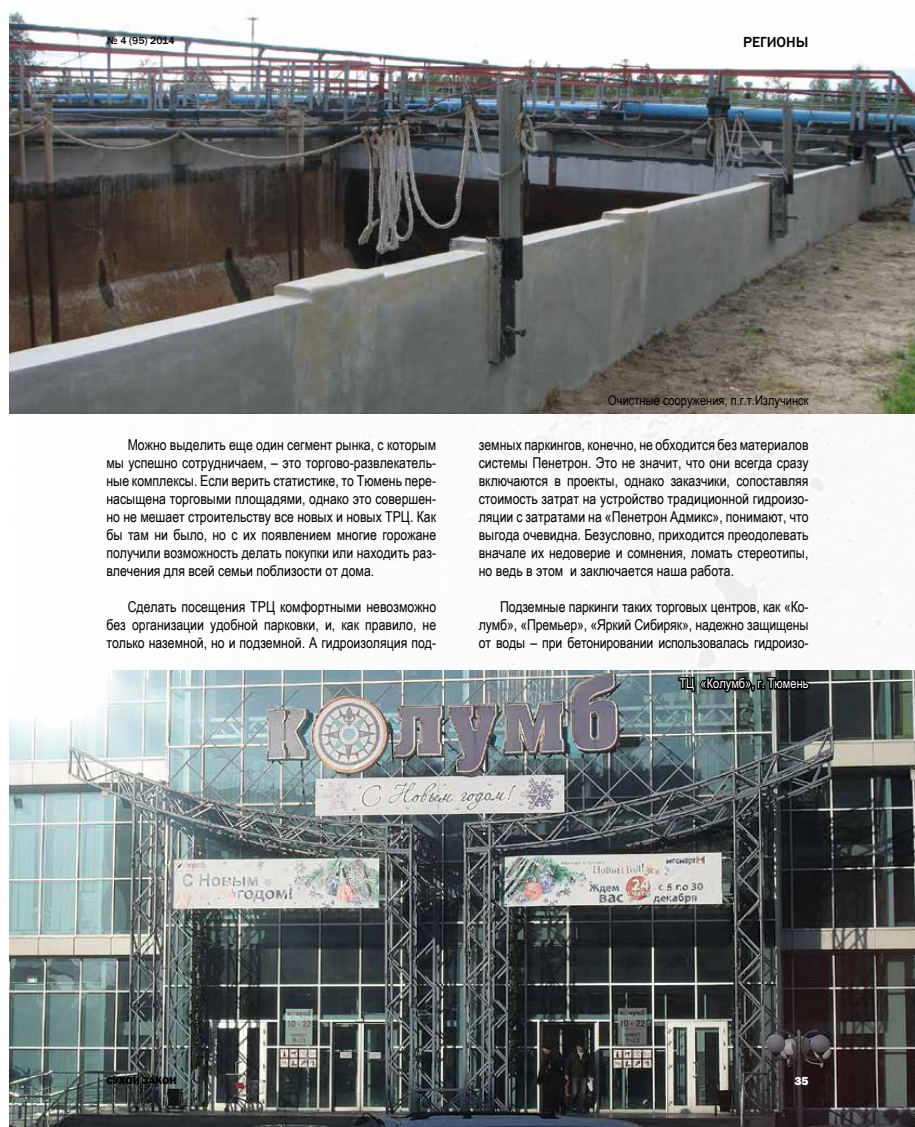
<style>
.page{position:relative;width:915px;height:1127px;background:#fff}
.page>*{position:absolute;margin:0;border:0;box-sizing:border-box;transform-origin:0 0}
.t1{font:15px/18px "Arial Narrow";color:#000;text-align:justify}
.t2{font:500 15px "Franklin Gothic";color:#000}
.t3{font:13.5px "Arial Narrow";color:#000}
.t4{font:13.5px "Arial Narrow";color:#fff}
.t5{font:800 12px "Franklin Gothic";color:#fff}
.t6{font:500 10.5px "Franklin Gothic";color:#000}
.t7{font:800 10.5px "Franklin Gothic";color:#000}
</style>
<div class="page">
<img style="left:9px;top:12px;width:903px;height:1115px">
<img style="left:10px;top:670px;width:904px;height:457px">
<img style="left:10px;top:10px;width:904px;height:404px">
<svg style="left:676px;top:660px;width:136px;height:41px"></svg>
<p class="t6" style="left:107px;top:34px;width:69px">№ 4 (95) 2014</p>
<p class="t2" style="left:742px;top:33px;width:67px">РЕГИОНЫ</p>
<p class="t1" style="left:106px;top:435px;width:331px;text-indent:21px">Можно выделить еще один сегмент рынка, с которым мы успешно сотрудничаем, – это торгово-развлекатель&shy;ные комплексы. Если верить статистике, то Тюмень пере&shy;насыщена торговыми площадями, однако это совершен&shy;но не мешает строительству все новых и новых ТРЦ. Как бы там ни было, но с их появлением многие горожане получили возможность делать покупки или находить раз&shy;влечения для всей семьи поблизости от дома.</p>
<p class="t1" style="left:106px;top:597px;width:331px;text-indent:21px">Сделать посещения ТРЦ комфортными невозможно без организации удобной парковки, и, как правило, не только наземной, но и подземной. А гидроизоляция под-</p>
<p class="t3" style="left:608px;top:391px;width:202px">Очистные сооружения, п.г.т.Излучинск</p>
<p class="t1" style="left:478px;top:435px;width:331px">земных паркингов, конечно, не обходится без материалов системы Пенетрон. Это не значит, что они всегда сразу включаются в проекты, однако заказчики, сопоставляя стоимость затрат на устройство традиционной гидроизо&shy;ляции с затратами на «Пенетрон Адмикс», понимают, что выгода очевидна. Безусловно, приходится преодолевать вначале их недоверие и сомнения, ломать стереотипы, но ведь в этом и заключается наша работа.</p>
<p class="t1" style="left:478px;top:597px;width:331px;text-indent:21px">Подземные паркинги таких торговых центров, как «Ко&shy;лумб», «Премьер», «Яркий Сибиряк», надежно защищены от воды – при бетонировании использовалась гидроизо-</p>
<p class="t4" style="left:679px;top:673px;width:131px">ТЦ «Колумб», г. Тюмень</p>
<p class="t7" style="left:106px;top:1074px;width:72px">СУХОЙ ЗАКОН</p>
<p class="t5" style="left:794px;top:1073px;width:16px">35</p>
</div>
